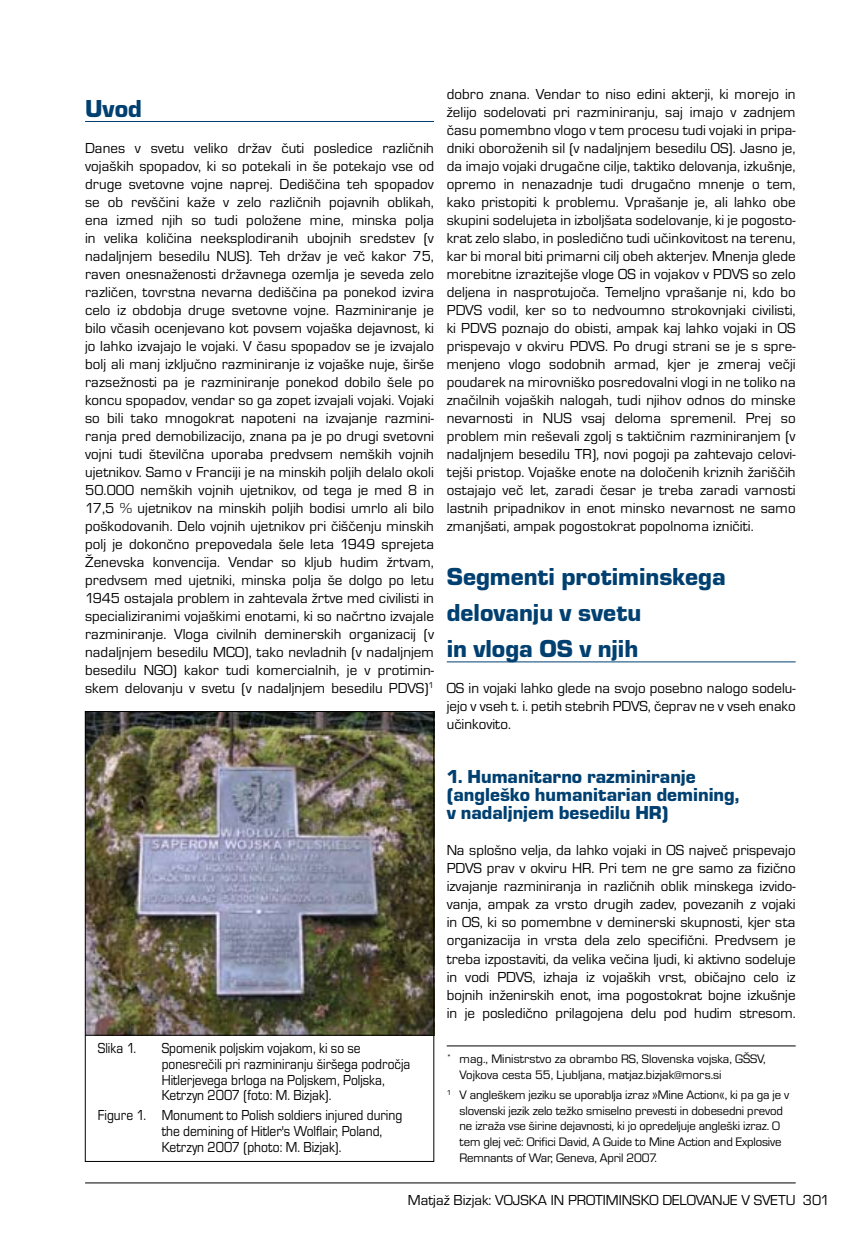
<style>
.page{position:relative;width:851px;height:1234px;background:#fff}
.page>*{position:absolute;margin:0;border:0;box-sizing:border-box;transform-origin:0 0}
.t1{font:25.5px/36px "Eurostile TEE Blac";color:#004071}
.t2{font:19.5px/18px "Eurostile TEE Blac";color:#004071}
.t3{font:15px/18px "Eurostile TEE";color:#000;text-align:justify}
.t4{font:15px/15.8px "Eurostile TEE";color:#000;scale:.9 1}
.t5{font:12.75px/15.8px "Eurostile TEE";letter-spacing:-.01em;color:#000}
</style>
<div class="page">
<hr style="left:85px;top:1182px;width:710px;height:1px;background:#000">
<hr style="left:85px;top:121px;width:349px;height:1px;background:#004071">
<hr style="left:446px;top:661px;width:349px;height:1px;background:#004071">
<hr style="left:446px;top:1045px;width:349px;height:1px;background:#000">
<img style="left:87px;top:713px;width:345px;height:321px">
<div style="left:85px;top:711px;width:349px;height:450px;border:1px solid #000"></div>
<hr style="left:85px;top:1034px;width:349px;height:1px;background:#000">
<h1 class="t1" style="left:85px;top:91px;width:58px">Uvod</h1>
<p class="t3" style="left:85px;top:139px;width:350px">Danes v svetu veliko držav čuti posledice različnih vojaških spopadov, ki so potekali in še potekajo vse od druge svetovne vojne naprej. Dediščina teh spopadov se ob revščini kaže v zelo različnih pojavnih oblikah, ena izmed njih so tudi položene mine, minska polja in velika količina neeksplodiranih ubojnih sredstev (v nadaljnjem besedilu NUS). Teh držav je več kakor 75, raven onesnaženosti državnega ozemlja je seveda zelo različen, tovrstna nevarna dediščina pa ponekod izvira celo iz obdobja druge svetovne vojne. Razminiranje je bilo včasih ocenjevano kot povsem vojaška dejavnost, ki jo lahko izvajajo le vojaki. V času spopadov se je izvajalo bolj ali manj izključno razminiranje iz vojaške nuje, širše razsežnosti pa je razminiranje ponekod dobilo šele po koncu spopadov, vendar so ga zopet izvajali vojaki. Vojaki so bili tako mnogokrat napoteni na izvajanje razmini&shy;ranja pred demobilizacijo, znana pa je po drugi svetovni vojni tudi številčna uporaba predvsem nemških vojnih ujetnikov. Samo v Franciji je na minskih poljih delalo okoli 50.000 nemških vojnih ujetnikov, od tega je med 8 in 17,5 % ujetnikov na minskih poljih bodisi umrlo ali bilo poškodovanih. Delo vojnih ujetnikov pri čiščenju minskih polj je dokončno prepovedala šele leta 1949 sprejeta Ženevska konvencija. Vendar so kljub hudim žrtvam, predvsem med ujetniki, minska polja še dolgo po letu 1945 ostajala problem in zahtevala žrtve med civilisti in specializiranimi vojaškimi enotami, ki so načrtno izvajale razminiranje. Vloga civilnih deminerskih organizacij (v nadaljnjem besedilu MCO), tako nevladnih (v nadaljnjem besedilu NGO) kakor tudi komercialnih, je v protimin&shy;skem delovanju v svetu (v nadaljnjem besedilu PDVS)<sup>1</sup></p>
<p class="t3" style="left:446px;top:85px;width:350px">dobro znana. Vendar to niso edini akterji, ki morejo in želijo sodelovati pri razminiranju, saj imajo v zadnjem času pomembno vlogo v tem procesu tudi vojaki in pripa&shy;dniki oboroženih sil (v nadaljnjem besedilu OS). Jasno je, da imajo vojaki drugačne cilje, taktiko delovanja, izkušnje, opremo in nenazadnje tudi drugačno mnenje o tem, kako pristopiti k problemu. Vprašanje je, ali lahko obe skupini sodelujeta in izboljšata sodelovanje, ki je pogosto&shy;krat zelo slabo, in posledično tudi učinkovitost na terenu, kar bi moral biti primarni cilj obeh akterjev. Mnenja glede morebitne izrazitejše vloge OS in vojakov v PDVS so zelo deljena in nasprotujoča. Temeljno vprašanje ni, kdo bo PDVS vodil, ker so to nedvoumno strokovnjaki civilisti, ki PDVS poznajo do obisti, ampak kaj lahko vojaki in OS prispevajo v okviru PDVS. Po drugi strani se je s spre&shy;menjeno vlogo sodobnih armad, kjer je zmeraj večji poudarek na mirovniško posredovalni vlogi in ne toliko na značilnih vojaških nalogah, tudi njihov odnos do minske nevarnosti in NUS vsaj deloma spremenil. Prej so problem min reševali zgolj s taktičnim razminiranjem (v nadaljnjem besedilu TR), novi pogoji pa zahtevajo celovi&shy;tejši pristop. Vojaške enote na določenih kriznih žariščih ostajajo več let, zaradi česar je treba zaradi varnosti lastnih pripadnikov in enot minsko nevarnost ne samo zmanjšati, ampak pogostokrat popolnoma izničiti.</p>
<h1 class="t1" style="left:446px;top:559px;width:280px">Segmenti protiminskega delovanju v svetu<br>in vloga OS v njih</h1>
<p class="t3" style="left:446px;top:679px;width:350px">OS in vojaki lahko glede na svojo posebno nalogo sodelu&shy;jejo v vseh t. i. petih stebrih PDVS, čeprav ne v vseh enako učinkovito.</p>
<p class="t4" style="left:98px;top:1040px;width:44px">Slika 1.</p>
<p class="t4" style="left:162px;top:1040px;width:278px">Spomenik poljskim vojakom, ki so se ponesrečili pri razminiranju širšega področja Hitlerjevega brloga na Poljskem, Poljska, Ketrzyn 2007 (foto: M. Bizjak).</p>
<p class="t4" style="left:162px;top:1107px;width:269px;text-indent:-64px">Figure 1. Monument to Polish soldiers injured during the demining of Hitler's Wolflair, Poland,<br>Ketrzyn 2007 (photo: M. Bizjak).</p>
<h2 class="t2" style="left:446px;top:768px;width:294px">1. Humanitarno razminiranje (angleško humanitarian demining, v nadaljnjem besedilu HR)</h2>
<p class="t3" style="left:446px;top:841px;width:350px">Na splošno velja, da lahko vojaki in OS največ prispevajo PDVS prav v okviru HR. Pri tem ne gre samo za fizično izvajanje razminiranja in različnih oblik minskega izvido&shy;vanja, ampak za vrsto drugih zadev, povezanih z vojaki in OS, ki so pomembne v deminerski skupnosti, kjer sta organizacija in vrsta dela zelo specifični. Predvsem je treba izpostaviti, da velika večina ljudi, ki aktivno sodeluje in vodi PDVS, izhaja iz vojaških vrst, običajno celo iz bojnih inženirskih enot, ima pogostokrat bojne izkušnje in je posledično prilagojena delu pod hudim stresom.</p>
<p class="t5" style="left:459px;top:1051px;width:308px;text-indent:-13px"><sup>*</sup> mag., Ministrstvo za obrambo RS, Slovenska vojska, GŠSV,<br>Vojkova cesta 55, Ljubljana, matjaz.bizjak@mors.si</p>
<p class="t5" style="left:459px;top:1086px;width:331px;text-indent:-13px"><sup>1</sup> V angleškem jeziku se uporablja izraz »Mine Action«, ki pa ga je v slovenski jezik zelo težko smiselno prevesti in dobesedni prevod ne izraža vse širine dejavnosti, ki jo opredeljuje angleški izraz. O tem glej več: Orifici David, A Guide to Mine Action and Explosive Remnants of War, Geneva, April 2007.</p>
<p class="t3" style="left:408px;top:1190px;width:423px">Matjaž Bizjak: VOJSKA IN PROTIMINSKO DELOVANJE V SVETU 301</p>
</div>
